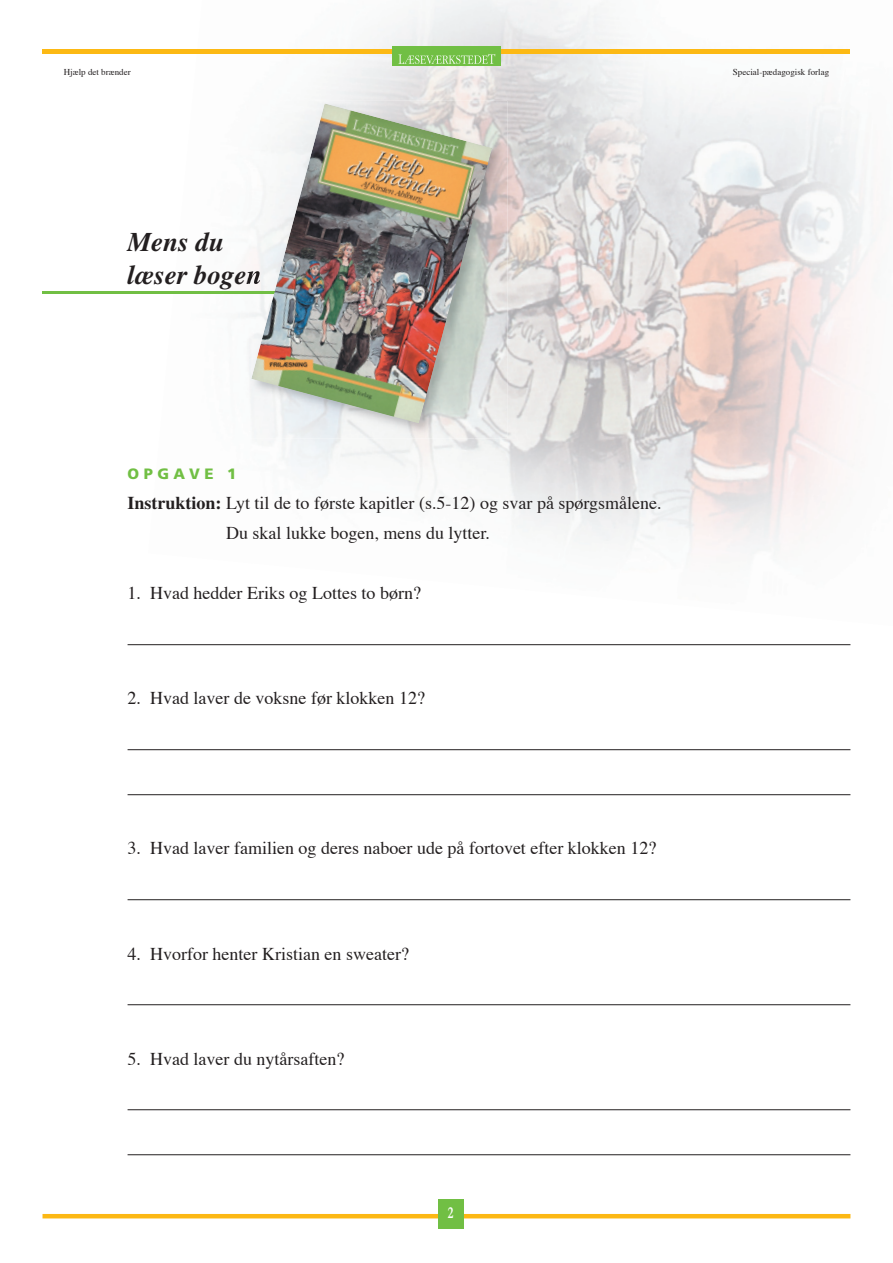
<style>
.page{position:relative;width:893px;height:1263px;background:#fff}
.page>*{position:absolute;margin:0;border:0;box-sizing:border-box;transform-origin:0 0}
.t1{font:italic 700 27px/33px "Times";color:#231f20}
.t2{font:18px/30px "Times";color:#231f20}
.t3{font:700 16.8px "Garamond";color:#fff;scale:.71 1}
.t4{font:900 15px "Frutiger";letter-spacing:.3em;color:#71bf44}
.t5{font:9px "Times";color:#231f20}
.s1{font-weight:700}
</style>
<div class="page">
<img style="left:321px;top:0;width:242px;height:130px">
<img style="left:563px;top:3px;width:313px;height:551px">
<img style="left:476px;top:130px;width:133px;height:424px">
<div style="left:42px;top:49px;width:808px;height:5px;background:#fcb914"></div>
<div style="left:393px;top:46px;width:108px;height:20px;background:#71bf44"></div>
<svg style="left:398px;top:54px;width:97px;height:10px"></svg>
<hr style="left:43px;top:1214px;width:807px;height:4px;background:#fcb814">
<div style="left:438px;top:1199px;width:25px;height:30px;background:#71bf44"></div>
<hr style="left:43px;top:291px;width:316px;height:2px;background:#71bf44">
<hr style="left:128px;top:644px;width:722px;height:1px;background:#231f20">
<hr style="left:128px;top:749px;width:722px;height:1px;background:#231f20">
<hr style="left:128px;top:794px;width:722px;height:1px;background:#231f20">
<hr style="left:128px;top:899px;width:722px;height:1px;background:#231f20">
<hr style="left:128px;top:1004px;width:722px;height:1px;background:#231f20">
<hr style="left:128px;top:1109px;width:722px;height:1px;background:#231f20">
<hr style="left:128px;top:1154px;width:722px;height:1px;background:#231f20">
<img style="left:249px;top:101px;width:258px;height:337px">
<img style="left:249px;top:265px;width:2px;height:24px">
<img style="left:251px;top:103px;width:241px;height:320px">
<p class="t5" style="left:64px;top:68px;width:68px">Hjælp det brænder</p>
<p class="t5" style="left:733px;top:68px;width:98px">Special-pædagogisk forlag</p>
<h1 class="t1" style="left:128px;top:228px;width:136px">Mens du læser bogen</h1>
<p class="t4" style="left:128px;top:468px;width:110px">OPGAVE 1</p>
<p class="t2" style="left:226px;top:490px;width:437px;text-indent:-99px"><span class="s1">Instruktion:</span> Lyt til de to første kapitler (s.5-12) og svar på spørgsmålene.<br>Du skal lukke bogen, mens du lytter.</p>
<p class="t2" style="left:128px;top:580px;width:295px">1. Hvad hedder Eriks og Lottes to børn?</p>
<p class="t2" style="left:128px;top:685px;width:299px">2. Hvad laver de voksne før klokken 12?</p>
<p class="t2" style="left:128px;top:835px;width:530px">3. Hvad laver familien og deres naboer ude på fortovet efter klokken 12?</p>
<p class="t2" style="left:128px;top:940px;width:283px">4. Hvorfor henter Kristian en sweater?</p>
<p class="t2" style="left:128px;top:1045px;width:218px">5. Hvad laver du nytårsaften?</p>
<p class="t3" style="left:448px;top:1203px;width:9px">2</p>
</div>
